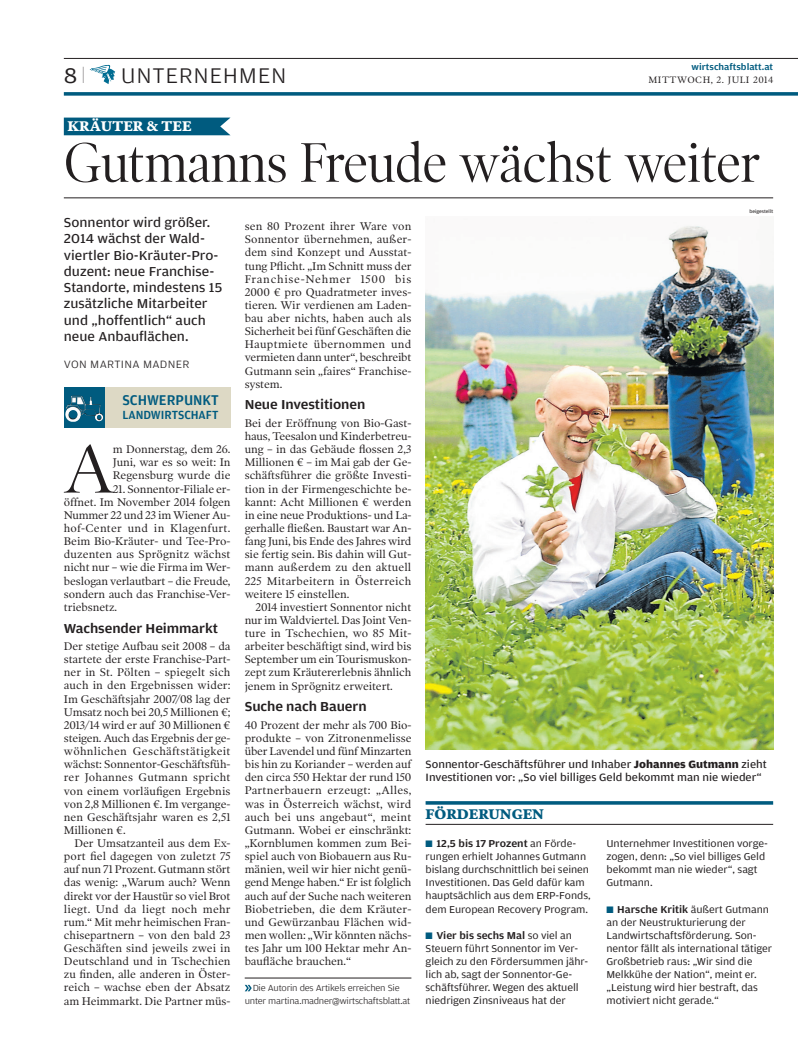
<style>
.page{position:relative;width:798px;height:1063px;background:#fff}
.page>*{position:absolute;margin:0;border:0;box-sizing:border-box;transform-origin:0 0}
.t1{font:68.75px "Poynter OS Display";color:#231f20}
.t2{font:56.25px "Poynter OS Display Narrow";letter-spacing:-.005em;color:#231f20}
.t3{font:300 22.5px "Amplitude Wide";letter-spacing:.03em;color:#231f20}
.t4{font:22.5px "Amplitude Wide";color:#231f20}
.t5{font:500 15px "Amplitude";color:#005b7f}
.t6{font:13.75px/16.2px "Amplitude Wide";color:#231f20}
.t7{font:500 13.75px "Amplitude Wide";letter-spacing:-.005em;color:#231f20}
.t8{font:700 13.75px "Poynter OS Text One L";color:#fff}
.t9{font:700 13.75px "Poynter OS Text One L";color:#005b7f}
.t10{font:500 12.5px "Amplitude";color:#005b7f}
.t11{font:11.25px/13.1px "Poynter OS Text One L";letter-spacing:-.005em;color:#231f20;text-align:justify}
.t12{font:11.25px/13.1px "Amplitude Wide";color:#231f20}
.t13{font:11.25px "Poynter OS Text One L";letter-spacing:.02em;color:#231f20}
.t14{font:11.25px "Poynter OS Text One L";letter-spacing:.03em;color:#231f20}
.t15{font:11.25px "Poynter OS Text One L";letter-spacing:.015em;color:#231f20}
.t16{font:11.25px "Poynter OS Text One L";letter-spacing:.025em;color:#231f20}
.t17{font:300 11.25px "Amplitude Wide";letter-spacing:.025em;color:#231f20}
.t18{font:10.62px/13.1px "Amplitude Wide";letter-spacing:-.005em;color:#231f20}
.t19{font:300 9.38px/13.1px "Amplitude Wide";letter-spacing:-.025em;color:#231f20;text-align:center}
.t20{font:9.38px "Poynter OS Text One L";letter-spacing:.055em;color:#231f20}
.t21{font:500 9.38px "Amplitude Wide";color:#005b7f}
.t22{font:5px "Amplitude Wide";color:#231f20}
.s1{font-weight:300;font-size:19.75px}
.s2{font-weight:700}
.s3{color:#005b7f}
.s4{font-weight:500}
</style>
<div class="page">
<hr style="left:64px;top:58px;width:733px;height:1px;background:#231f20">
<svg style="left:64px;top:92px;width:733px;height:4px;background:#1d6d8d"></svg>
<svg style="left:90px;top:65px;width:25px;height:19px"></svg>
<div style="left:64px;top:118px;width:166px;height:17px;background:#005b7f"></div>
<hr style="left:64px;top:198px;width:708px;height:1px;background:#231f20">
<img style="left:425px;top:226px;width:347px;height:523px">
<hr style="left:244px;top:978px;width:167px;height:1px;background:#231f20">
<svg style="left:425px;top:801px;width:347px;height:4px"></svg>
<hr style="left:425px;top:824px;width:347px;height:1px;background:#231f20">
<div style="left:64px;top:388px;width:166px;height:40px;background:#ddd9c5"></div>
<svg style="left:64px;top:388px;width:41px;height:40px"></svg>
<img style="left:65px;top:396px;width:18px;height:26px">
<svg style="left:244px;top:985px;width:8px;height:7px"></svg>
<p class="t21" style="left:691px;top:61px;width:83px">wirtschaftsblatt.at</p>
<p class="t4" style="left:64px;top:63px;width:22px">8 <span class="s1">|</span></p>
<p class="t3" style="left:121px;top:63px;width:167px">Unternehmen</p>
<p class="t20" style="left:648px;top:74px;width:126px">Mittwoch, 2. Juli 2014</p>
<p class="t8" style="left:67px;top:117px;width:126px">KRÄUTER &amp; TEE</p>
<p class="t2" style="left:64px;top:132px;width:698px">Gutmanns Freude wächst weiter</p>
<p class="t6" style="left:64px;top:214px;width:160px">Sonnentor wird größer.<br>2014 wächst der Wald&shy;viertler Bio-Kräuter-Pro&shy;duzent: neue Franchise-<br>Standorte, mindestens 15 zusätzliche Mitarbeiter und „hoffentlich“ auch neue Anbauflächen.</p>
<p class="t17" style="left:64px;top:358px;width:112px">VON MARTINA MADNER</p>
<p class="t22" style="left:749px;top:209px;width:25px">beigestellt</p>
<p class="t11" style="left:244px;top:219px;width:168px">sen 80 Prozent ihrer Ware von Sonnentor übernehmen, außer&shy;dem sind Konzept und Ausstat&shy;tung Pflicht. „Im Schnitt muss der Franchise-Nehmer 1500 bis 2000 € pro Quadratmeter inves&shy;tieren. Wir verdienen am Laden&shy;bau aber nichts, haben auch als Sicherheit bei fünf Geschäften die Hauptmiete übernommen und vermieten dann unter“, beschreibt Gutmann sein „faires“ Franchise&shy;system.</p>
<p class="t7" style="left:244px;top:397px;width:122px">Neue Investitionen</p>
<p class="t11" style="left:244px;top:416px;width:168px">Bei der Eröffnung von Bio-Gast-</p>
<p class="t11" style="left:244px;top:429px;width:168px">haus, Teesalon und Kinderbetreu-</p>
<p class="t11" style="left:244px;top:443px;width:168px">ung – in das Gebäude flossen 2,3</p>
<p class="t11" style="left:244px;top:456px;width:168px">Millionen € – im Mai gab der Ge-</p>
<p class="t11" style="left:244px;top:469px;width:168px">schäftsführer die größte Investi-</p>
<p class="t11" style="left:244px;top:482px;width:168px">tion in der Firmengeschichte be-</p>
<p class="t11" style="left:244px;top:495px;width:168px">kannt: Acht Millionen € werden</p>
<p class="t11" style="left:244px;top:508px;width:168px">in eine neue Produktions- und La-</p>
<p class="t11" style="left:244px;top:521px;width:168px">gerhalle fließen. Baustart war An-</p>
<p class="t11" style="left:244px;top:534px;width:168px">fang Juni, bis Ende des Jahres wird</p>
<p class="t11" style="left:244px;top:548px;width:168px">sie fertig sein. Bis dahin will Gut-</p>
<p class="t11" style="left:244px;top:561px;width:168px">mann außerdem zu den aktuell</p>
<p class="t13" style="left:244px;top:574px;width:168px">225 Mitarbeitern in Österreich</p>
<p class="t11" style="left:244px;top:587px;width:106px">weitere 15 einstellen.</p>
<p class="t11" style="left:255px;top:600px;width:157px">2014 investiert Sonnentor nicht</p>
<p class="t11" style="left:244px;top:613px;width:168px">nur im Waldviertel. Das Joint Ven-</p>
<p class="t15" style="left:244px;top:626px;width:168px">ture in Tschechien, wo 85 Mit-</p>
<p class="t11" style="left:244px;top:639px;width:168px">arbeiter beschäftigt sind, wird bis</p>
<p class="t11" style="left:244px;top:653px;width:168px">September um ein Tourismuskon-</p>
<p class="t11" style="left:244px;top:666px;width:168px">zept zum Kräutererlebnis ähnlich</p>
<p class="t11" style="left:244px;top:679px;width:150px">jenem in Sprögnitz erweitert.</p>
<p class="t7" style="left:244px;top:699px;width:123px">Suche nach Bauern</p>
<p class="t11" style="left:244px;top:718px;width:168px">40 Prozent der mehr als 700 Bio&shy;produkte – von Zitronenmelisse über Lavendel und fünf Minzarten bis hin zu Koriander – werden auf den circa 550 Hektar der rund 150<br>Partnerbauern erzeugt: „Alles, was in Österreich wächst, wird auch bei uns angebaut“, meint Gutmann. Wobei er einschränkt: „Kornblumen kommen zum Bei&shy;spiel auch von Biobauern aus Ru&shy;mänien, weil wir hier nicht genü&shy;gend Menge haben.“ Er ist folglich auch auf der Suche nach weiteren Biobetrieben, die dem Kräuter&shy;und Gewürzanbau Flächen wid&shy;men wollen: „Wir könnten nächs&shy;tes Jahr um 100 Hektar mehr An&shy;baufläche brauchen.“</p>
<p class="t5" style="left:122px;top:391px;width:98px">SCHWERPUNKT</p>
<p class="t10" style="left:122px;top:408px;width:98px">LANDWIRTSCHAFT</p>
<p class="t1" style="left:64px;top:431px;width:50px">A</p>
<p class="t11" style="left:113px;top:442px;width:119px">m Donnerstag, dem 26.<br>Juni, war es so weit: In Regensburg wurde die</p>
<p class="t11" style="left:64px;top:482px;width:168px;text-indent:49px">21. Sonnentor-Filiale er&shy;öffnet. Im November 2014 folgen Nummer 22 und 23 im Wiener Au&shy;hof-Center und in Klagenfurt.<br>Beim Bio-Kräuter- und Tee-Pro&shy;duzenten aus Sprögnitz wächst nicht nur – wie die Firma im Wer&shy;beslogan verlautbart – die Freude, sondern auch das Franchise-Ver&shy;triebsnetz.</p>
<p class="t7" style="left:64px;top:620px;width:156px">Wachsender Heimmarkt</p>
<p class="t11" style="left:64px;top:639px;width:168px">Der stetige Aufbau seit 2008 – da</p>
<p class="t11" style="left:64px;top:652px;width:168px">startete der erste Franchise-Part-</p>
<p class="t11" style="left:64px;top:666px;width:168px">ner in St. Pölten – spiegelt sich</p>
<p class="t11" style="left:64px;top:679px;width:168px">auch in den Ergebnissen wider:</p>
<p class="t11" style="left:64px;top:692px;width:168px">Im Geschäftsjahr 2007/08 lag der</p>
<p class="t11" style="left:64px;top:705px;width:168px">Umsatz noch bei 20,5 Millionen €;</p>
<p class="t11" style="left:64px;top:718px;width:168px">2013/14 wird er auf 30 Millionen €</p>
<p class="t11" style="left:64px;top:731px;width:168px">steigen. Auch das Ergebnis der ge-</p>
<p class="t14" style="left:64px;top:744px;width:168px">wöhnlichen Geschäftstätigkeit</p>
<p class="t11" style="left:64px;top:758px;width:168px">wächst: Sonnentor-Geschäftsfüh-</p>
<p class="t13" style="left:64px;top:771px;width:168px">rer Johannes Gutmann spricht</p>
<p class="t11" style="left:64px;top:784px;width:168px">von einem vorläufigen Ergebnis</p>
<p class="t11" style="left:64px;top:797px;width:168px">von 2,8 Millionen €. Im vergange-</p>
<p class="t11" style="left:64px;top:810px;width:168px">nen Geschäftsjahr waren es 2,51</p>
<p class="t11" style="left:64px;top:823px;width:63px">Millionen €.</p>
<p class="t11" style="left:74px;top:836px;width:157px">Der Umsatzanteil aus dem Ex-</p>
<p class="t11" style="left:64px;top:849px;width:168px">port fiel dagegen von zuletzt 75</p>
<p class="t11" style="left:64px;top:863px;width:168px">auf nun 71 Prozent. Gutmann stört</p>
<p class="t11" style="left:64px;top:876px;width:168px">das wenig: „Warum auch? Wenn</p>
<p class="t11" style="left:64px;top:889px;width:168px">direkt vor der Haustür so viel Brot</p>
<p class="t16" style="left:64px;top:902px;width:168px">liegt. Und da liegt noch mehr</p>
<p class="t11" style="left:64px;top:915px;width:168px">rum.“ Mit mehr heimischen Fran-</p>
<p class="t11" style="left:64px;top:928px;width:168px">chisepartnern – von den bald 23</p>
<p class="t11" style="left:64px;top:941px;width:168px">Geschäften sind jeweils zwei in</p>
<p class="t11" style="left:64px;top:954px;width:168px">Deutschland und in Tschechien</p>
<p class="t11" style="left:64px;top:968px;width:168px">zu finden, alle anderen in Öster-</p>
<p class="t11" style="left:64px;top:981px;width:168px">reich – wachse eben der Absatz</p>
<p class="t11" style="left:64px;top:994px;width:168px">am Heimmarkt. Die Partner müs-</p>
<p class="t12" style="left:425px;top:758px;width:342px">Sonnentor-Geschäftsführer und Inhaber <span class="s2">Johannes Gutmann</span> zieht<br>Investitionen vor: „So viel billiges Geld bekommt man nie wieder“</p>
<p class="t9" style="left:425px;top:805px;width:120px">FÖRDERUNGEN</p>
<p class="t18" style="left:425px;top:837px;width:166px"><span class="s3">■</span> <span class="s4">12,5 bis 17 Prozent</span> an Förde&shy;rungen erhielt Johannes Gutmann bislang durchschnittlich bei seinen Investitionen. Das Geld dafür kam hauptsächlich aus dem ERP-Fonds, dem European Recovery Program.</p>
<p class="t18" style="left:425px;top:929px;width:164px"><span class="s3">■</span> <span class="s4">Vier bis sechs Mal</span> so viel an<br>Steuern führt Sonnentor im Ver&shy;gleich zu den Fördersummen jähr&shy;lich ab, sagt der Sonnentor-Ge&shy;schäftsführer. Wegen des aktuell niedrigen Zinsniveaus hat der</p>
<p class="t18" style="left:606px;top:837px;width:163px">Unternehmer Investitionen vorge&shy;zogen, denn: „So viel billiges Geld bekommt man nie wieder“, sagt<br>Gutmann.</p>
<p class="t18" style="left:606px;top:903px;width:167px"><span class="s3">■</span> <span class="s4">Harsche Kritik</span> äußert Gutmann an der Neustrukturierung der<br>Landwirtschaftsförderung. Son&shy;nentor fällt als international tätiger<br>Großbetrieb raus: „Wir sind die<br>Melkkühe der Nation“, meint er. „Leistung wird hier bestraft, das motiviert nicht gerade.“</p>
<p class="t19" style="left:244px;top:982px;width:167px">Die Autorin des Artikels erreichen Sie unter martina.madner@wirtschaftsblatt.at</p>
</div>
